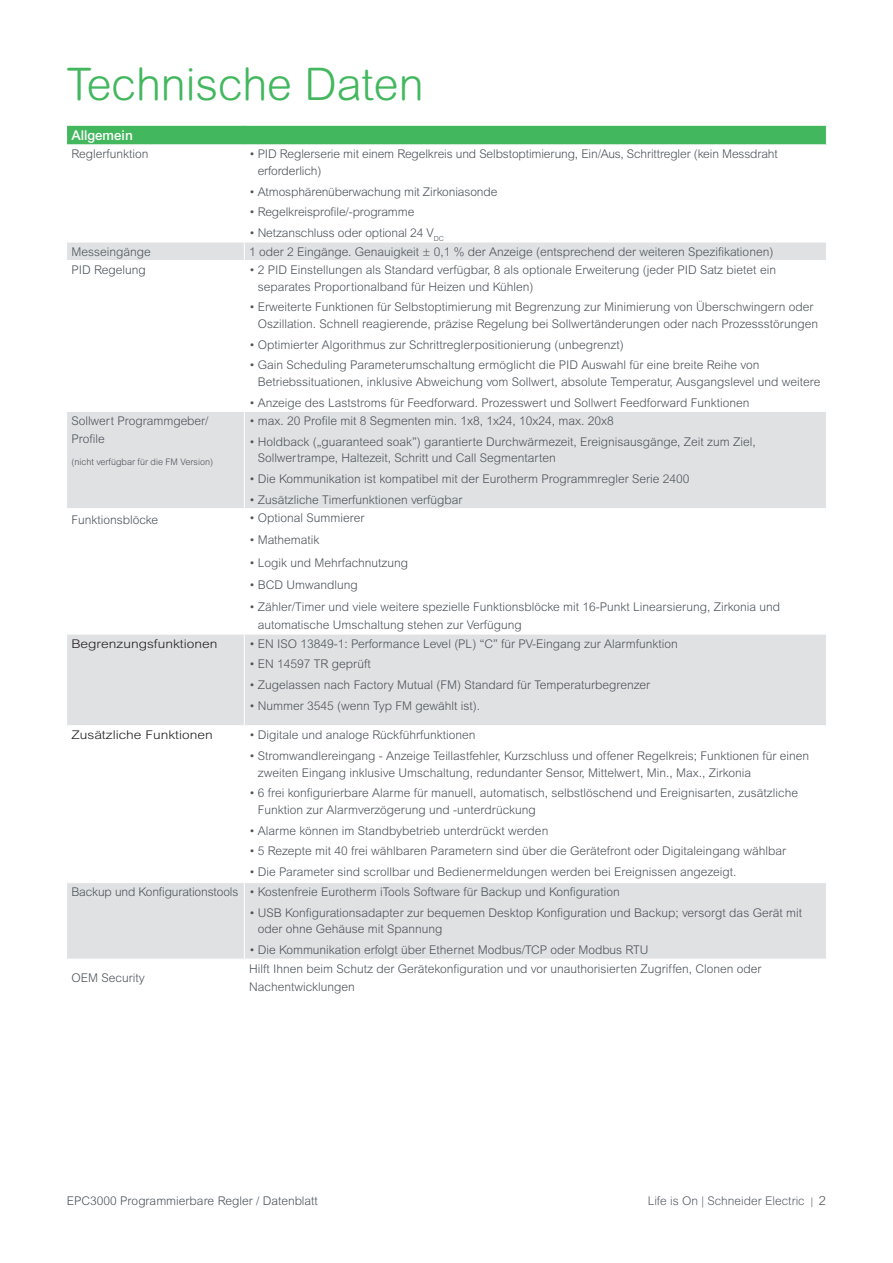
<style>
.page{position:relative;width:893px;height:1263px;background:#fff}
.page>*{position:absolute;margin:0;border:0;box-sizing:border-box;transform-origin:0 0}
.t1{font:300 45px "Arial Rounded MT Pro";color:#42b75e}
.t2{font:500 13.5px "Arial MT Pro";color:#fff}
.t3{font:300 12px/16.5px "Arial MT Std";color:#4d545a}
.t4{font:300 12px "Arial MT Std";color:#231f20;scale:1.15 1}
.t5{font:300 12px "Arial Rounded MT Pro";color:#5a5f66}
.t6{font:300 9px "Arial MT Std";color:#4d545a}
.s1{font-family:"Arial MT Std";font-size:10.5px;color:#4d545a}
.s2{font-family:"Arial MT Std";font-size:12.75px;color:#4d545a}
</style>
<div class="page">
<div style="left:67px;top:125px;width:759px;height:20px;background:#42b75e"></div>
<svg style="left:67px;top:243px;width:759px;height:716px"></svg>
<hr style="left:66px;top:125px;width:178px;height:1px;background:#fff">
<hr style="left:244px;top:125px;width:583px;height:1px;background:#fff">
<svg style="left:826px;top:126px;width:1px;height:18px"></svg>
<hr style="left:66px;top:144px;width:178px;height:1px;background:#fff">
<hr style="left:244px;top:144px;width:583px;height:1px;background:#fff">
<svg style="left:244px;top:243px;width:1px;height:17px"></svg>
<hr style="left:66px;top:260px;width:178px;height:1px;background:#fff">
<hr style="left:244px;top:260px;width:583px;height:1px;background:#fff">
<hr style="left:244px;top:261px;width:1px;height:150px;background:#fff">
<hr style="left:66px;top:411px;width:178px;height:1px;background:#fff">
<hr style="left:244px;top:411px;width:583px;height:1px;background:#fff">
<hr style="left:244px;top:412px;width:1px;height:96px;background:#fff">
<hr style="left:66px;top:508px;width:178px;height:1px;background:#fff">
<hr style="left:244px;top:508px;width:583px;height:1px;background:#fff">
<hr style="left:244px;top:509px;width:1px;height:125px;background:#fff">
<hr style="left:66px;top:634px;width:178px;height:1px;background:#fff">
<hr style="left:244px;top:634px;width:583px;height:1px;background:#fff">
<hr style="left:244px;top:634px;width:1px;height:91px;background:#fff">
<hr style="left:66px;top:725px;width:178px;height:1px;background:#fff">
<hr style="left:244px;top:725px;width:583px;height:1px;background:#fff">
<hr style="left:244px;top:726px;width:1px;height:156px;background:#fff">
<hr style="left:66px;top:882px;width:178px;height:1px;background:#fff">
<hr style="left:244px;top:882px;width:583px;height:1px;background:#fff">
<hr style="left:244px;top:883px;width:1px;height:76px;background:#fff">
<h1 class="t1" style="left:67px;top:58px;width:358px">Technische Daten</h1>
<p class="t2" style="left:71px;top:127px;width:63px">Allgemein</p>
<p class="t3" style="left:71px;top:146px;width:79px">Reglerfunktion</p>
<p class="t3" style="left:258px;top:146px;width:522px;text-indent:-9px">• PID Reglerserie mit einem Regelkreis und Selbstoptimierung, Ein/Aus, Schrittregler (kein Messdraht erforderlich)</p>
<p class="t3" style="left:249px;top:183px;width:250px">• Atmosphärenüberwachung mit Zirkoniasonde</p>
<p class="t3" style="left:249px;top:204px;width:167px">• Regelkreisprofile/-programme</p>
<p class="t3" style="left:249px;top:225px;width:196px">• Netzanschluss oder optional 24 V<sub>DC</sub></p>
<p class="t3" style="left:71px;top:243px;width:81px">Messeingänge</p>
<p class="t3" style="left:249px;top:243px;width:526px">1 oder 2 Eingänge. Genauigkeit ± 0,1 % der Anzeige (entsprechend der weiteren Spezifikationen)</p>
<p class="t3" style="left:71px;top:262px;width:76px">PID Regelung</p>
<p class="t3" style="left:258px;top:262px;width:520px;text-indent:-9px">• 2 PID Einstellungen als Standard verfügbar, 8 als optionale Erweiterung (jeder PID Satz bietet ein separates Proportionalband für Heizen und Kühlen)</p>
<p class="t3" style="left:258px;top:299px;width:562px;text-indent:-9px">• Erweiterte Funktionen für Selbstoptimierung mit Begrenzung zur Minimierung von Überschwingern oder<br>Oszillation. Schnell reagierende, präzise Regelung bei Sollwertänderungen oder nach Prozessstörungen</p>
<p class="t3" style="left:249px;top:336px;width:376px">• Optimierter Algorithmus zur Schrittreglerpositionierung (unbegrenzt)</p>
<p class="t3" style="left:258px;top:357px;width:564px;text-indent:-9px">• Gain Scheduling Parameterumschaltung ermöglicht die PID Auswahl für eine breite Reihe von<br>Betriebssituationen, inklusive Abweichung vom Sollwert, absolute Temperatur, Ausgangslevel und weitere</p>
<p class="t3" style="left:249px;top:394px;width:502px">• Anzeige des Laststroms für Feedforward. Prozesswert und Sollwert Feedforward Funktionen</p>
<p class="t3" style="left:71px;top:412px;width:139px;line-height:18px">Sollwert Programmgeber/<br>Profile</p>
<p class="t6" style="left:71px;top:457px;width:143px">(nicht verfügbar für die FM Version)</p>
<p class="t3" style="left:249px;top:412px;width:366px">• max. 20 Profile mit 8 Segmenten min. 1x8, 1x24, 10x24, max. 20x8</p>
<p class="t3" style="left:258px;top:433px;width:500px;text-indent:-9px">• Holdback („guaranteed soak”) garantierte Durchwärmezeit, Ereignisausgänge, Zeit zum Ziel,<br>Sollwertrampe, Haltezeit, Schritt und Call Segmentarten</p>
<p class="t3" style="left:249px;top:470px;width:442px">• Die Kommunikation ist kompatibel mit der Eurotherm Programmregler Serie 2400</p>
<p class="t3" style="left:249px;top:491px;width:215px">• Zusätzliche Timerfunktionen verfügbar</p>
<p class="t3" style="left:71px;top:511px;width:88px">Funktionsblöcke</p>
<p class="t3" style="left:249px;top:510px;width:117px">• Optional Summierer</p>
<p class="t3" style="left:249px;top:532px;width:72px">• Mathematik</p>
<p class="t3" style="left:249px;top:554px;width:160px">• Logik und Mehrfachnutzung</p>
<p class="t3" style="left:249px;top:576px;width:110px">• BCD Umwandlung</p>
<p class="t3" style="left:258px;top:598px;width:524px;line-height:18px;text-indent:-9px">• Zähler/Timer und viele weitere spezielle Funktionsblöcke mit 16-Punkt Linearsierung, Zirkonia und automatische Umschaltung stehen zur Verfügung</p>
<p class="t4" style="left:71px;top:637px;width:128px">Begrenzungsfunktionen</p>
<p class="t3" style="left:249px;top:635px;width:430px">• EN ISO 13849-1: Performance Level (PL) “C” für PV-Eingang zur Alarmfunktion</p>
<p class="t3" style="left:249px;top:656px;width:123px">• EN 14597 TR geprüft</p>
<p class="t3" style="left:249px;top:677px;width:402px">• Zugelassen nach Factory Mutual (FM) Standard für Temperaturbegrenzer</p>
<p class="t3" style="left:249px;top:697px;width:233px">• Nummer 3545 (wenn Typ FM gewählt ist).</p>
<p class="t4" style="left:71px;top:728px;width:124px">Zusätzliche Funktionen</p>
<p class="t3" style="left:249px;top:727px;width:228px">• Digitale und analoge Rückführfunktionen</p>
<p class="t3" style="left:258px;top:748px;width:553px;text-indent:-9px">• Stromwandlereingang - Anzeige Teillastfehler, Kurzschluss und offener Regelkreis; Funktionen für einen zweiten Eingang inklusive Umschaltung, redundanter Sensor, Mittelwert, Min., Max., Zirkonia</p>
<p class="t3" style="left:258px;top:785px;width:542px;text-indent:-9px">• 6 frei konfigurierbare Alarme für manuell, automatisch, selbstlöschend und Ereignisarten, zusätzliche<br>Funktion zur Alarmverzögerung und -unterdrückung</p>
<p class="t3" style="left:249px;top:822px;width:301px">• Alarme können im Standbybetrieb unterdrückt werden</p>
<p class="t3" style="left:249px;top:843px;width:538px">• 5 Rezepte mit 40 frei wählbaren Parametern sind über die Gerätefront oder Digitaleingang wählbar</p>
<p class="t3" style="left:71px;top:862px;width:666px;line-height:20.1px;text-indent:178px">• Die Parameter sind scrollbar und Bedienermeldungen werden bei Ereignissen angezeigt.<br>Backup und Konfigurationstools • Kostenfreie Eurotherm iTools Software für Backup und Konfiguration</p>
<p class="t3" style="left:258px;top:904px;width:546px;text-indent:-9px">• USB Konfigurationsadapter zur bequemen Desktop Konfiguration und Backup; versorgt das Gerät mit oder ohne Gehäuse mit Spannung</p>
<p class="t3" style="left:249px;top:942px;width:401px">• Die Kommunikation erfolgt über Ethernet Modbus/TCP oder Modbus RTU</p>
<p class="t3" style="left:71px;top:969px;width:75px">OEM Security</p>
<p class="t3" style="left:249px;top:959px;width:514px;line-height:18px">Hilft Ihnen beim Schutz der Gerätekonfiguration und vor unauthorisierten Zugriffen, Clonen oder<br>Nachentwicklungen</p>
<p class="t3" style="left:67px;top:1192px;width:252px">EPC3000 Programmierbare Regler / Datenblatt</p>
<p class="t5" style="left:648px;top:1194px;width:180px">Life is On | Schneider Electric <span class="s1">|</span> <span class="s2">2</span></p>
</div>
